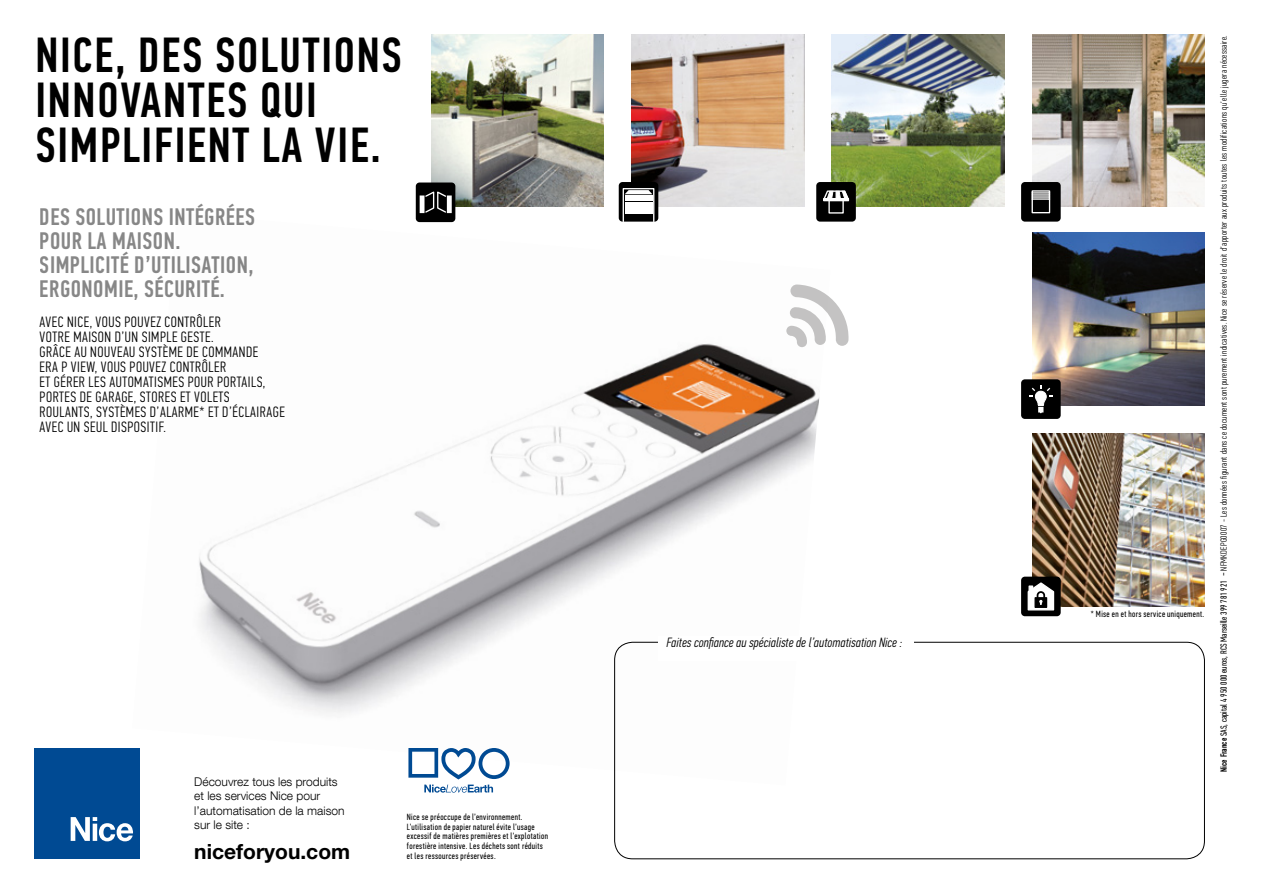
<style>
.page{position:relative;width:1263px;height:893px;background:#fff}
.page>*{position:absolute;margin:0;border:0;box-sizing:border-box;transform-origin:0 0}
.t1{font:500 49.5px/45px "PF Din Text Comp Pro";letter-spacing:.035em;color:#000}
.t2{font:500 24px/24px "PF Din Text Comp Pro";letter-spacing:.02em;color:#878787}
.t3{font:700 21px "Helvetica Neue LT Std";color:#000}
.t4{font:300 15px/15px "PF Din Text Comp Pro";letter-spacing:.035em;color:#000}
.t5{font:italic 300 13.5px "PF Din Text Comp Pro";letter-spacing:.01em;color:#000}
.t6{font:300 12px/14.4px "Helvetica Neue LT Com";color:#000}
.t7{font:9px/9.8px "PF Din Text Comp Pro";letter-spacing:.04em;color:#000}
.t8{font:300 9px "PF Din Text Comp Pro";letter-spacing:.03em;color:#000}
.s1{font-weight:500}
.s2{font-weight:400}
.s3{font-weight:400;font-size:10.5px}
</style>
<div class="page">
<div style="left:34px;top:748px;width:105px;height:110px;background:#004a93"></div>
<svg style="left:71px;top:817px;width:62px;height:24px"></svg>
<img style="left:431px;top:34px;width:173px;height:173px">
<img style="left:631px;top:34px;width:173px;height:173px">
<img style="left:832px;top:34px;width:172px;height:173px">
<img style="left:1032px;top:34px;width:172px;height:173px">
<img style="left:1032px;top:434px;width:19px;height:143px">
<img style="left:1032px;top:233px;width:172px;height:146px">
<div style="left:416px;top:183px;width:39px;height:39px;background:#000;border-radius:4px"></div>
<div style="left:420px;top:195px;width:4px;height:18px;border:1px solid #fff"></div>
<hr style="left:447px;top:196px;width:4px;height:16px;background:#fff">
<div style="left:447px;top:195px;width:5px;height:18px;border:1px solid #fff"></div>
<svg style="left:424px;top:191px;width:23px;height:22px"></svg>
<svg style="left:619px;top:182px;width:39px;height:40px"></svg>
<svg style="left:625px;top:190px;width:27px;height:4px"></svg>
<div style="left:625px;top:202px;width:27px;height:5px;background:#fff"></div>
<div style="left:625px;top:208px;width:27px;height:6px;background:#fff"></div>
<div style="left:625px;top:196px;width:27px;height:5px;background:#fff"></div>
<div style="left:623px;top:188px;width:31px;height:34px;border:1px solid #fff"></div>
<div style="left:816px;top:182px;width:40px;height:40px;background:#000;border-radius:4px"></div>
<div style="left:828px;top:200px;width:16px;height:14px;border:1px solid #fff"></div>
<svg style="left:823px;top:190px;width:27px;height:12px"></svg>
<div style="left:1021px;top:182px;width:40px;height:40px;background:#000;border-radius:4px"></div>
<svg style="left:1031px;top:190px;width:20px;height:24px"></svg>
<div style="left:1021px;top:379px;width:40px;height:40px;background:#000;border-radius:4px"></div>
<svg style="left:1029px;top:385px;width:22px;height:28px"></svg>
<div style="left:1021px;top:577px;width:40px;height:39px;background:#000;border-radius:4px"></div>
<svg style="left:1027px;top:582px;width:24px;height:29px"></svg>
<img style="left:139px;top:213px;width:691px;height:572px">
<svg style="left:408px;top:748px;width:102px;height:31px"></svg>
<svg style="left:424px;top:785px;width:69px;height:8px"></svg>
<div style="left:659px;top:637px;width:255px;height:24px;background:#fff"></div>
<img style="left:1051px;top:360px;width:154px;height:500px">
<svg style="left:786px;top:284px;width:63px;height:63px"></svg>
<h1 class="t1" style="left:35px;top:33px;width:368px">NICE, DES SOLUTIONS<br>INNOVANTES QUI<br>SIMPLIFIENT LA VIE.</h1>
<h2 class="t2" style="left:40px;top:205px;width:217px">DES SOLUTIONS INTÉGRÉES<br>POUR LA MAISON.<br>SIMPLICITÉ D’UTILISATION,<br>ERGONOMIE, SÉCURITÉ.</h2>
<p class="t4" style="left:40px;top:314px;width:247px">AVEC NICE, VOUS POUVEZ CONTRÔLER<br>VOTRE MAISON D’UN SIMPLE GESTE.<br>GRÂCE AU NOUVEAU SYSTÈME DE COMMANDE<br>ERA P VIEW, VOUS POUVEZ CONTRÔLER<br>ET GÉRER LES AUTOMATISMES POUR PORTAILS, PORTES DE GARAGE, STORES ET VOLETS ROULANTS, SYSTÈMES D’ALARME* ET D’ÉCLAIRAGE AVEC UN SEUL DISPOSITIF.</p>
<p class="t6" style="left:194px;top:774px;width:152px">Découvrez tous les produits et les services Nice pour l’automatisation de la maison sur le site :</p>
<h3 class="t3" style="left:194px;top:838px;width:157px">niceforyou.com</h3>
<p class="t7" style="left:407px;top:812px;width:143px">Nice se préoccupe de l’environnement.<br>L’utilisation de papier naturel évite l’usage excessif de matières premières et l’explotation forestière intensive. Les déchets sont réduits et les ressources préservées.</p>
<p class="t5" style="left:667px;top:634px;width:237px">Faites confiance au spécialiste de l’automatisation Nice :</p>
<p class="t7" style="left:1091px;top:609px;width:115px">* Mise en et hors service uniquement.</p>
<p class="t8" style="left:1218px;top:772px;width:738px;rotate:-90deg"><span class="s1">Nice France</span> <span class="s2">SAS, capital 4 950 000 euros, RCS Marseille 399 781 921</span> <span class="s3">-</span> NFMKDEPG0007 - Les données figurant dans ce document sont purement indicatives. Nice se réserve le droit d’apporter aux produits toutes les modifications qu’elle jugera nécessaire.</p>
</div>
